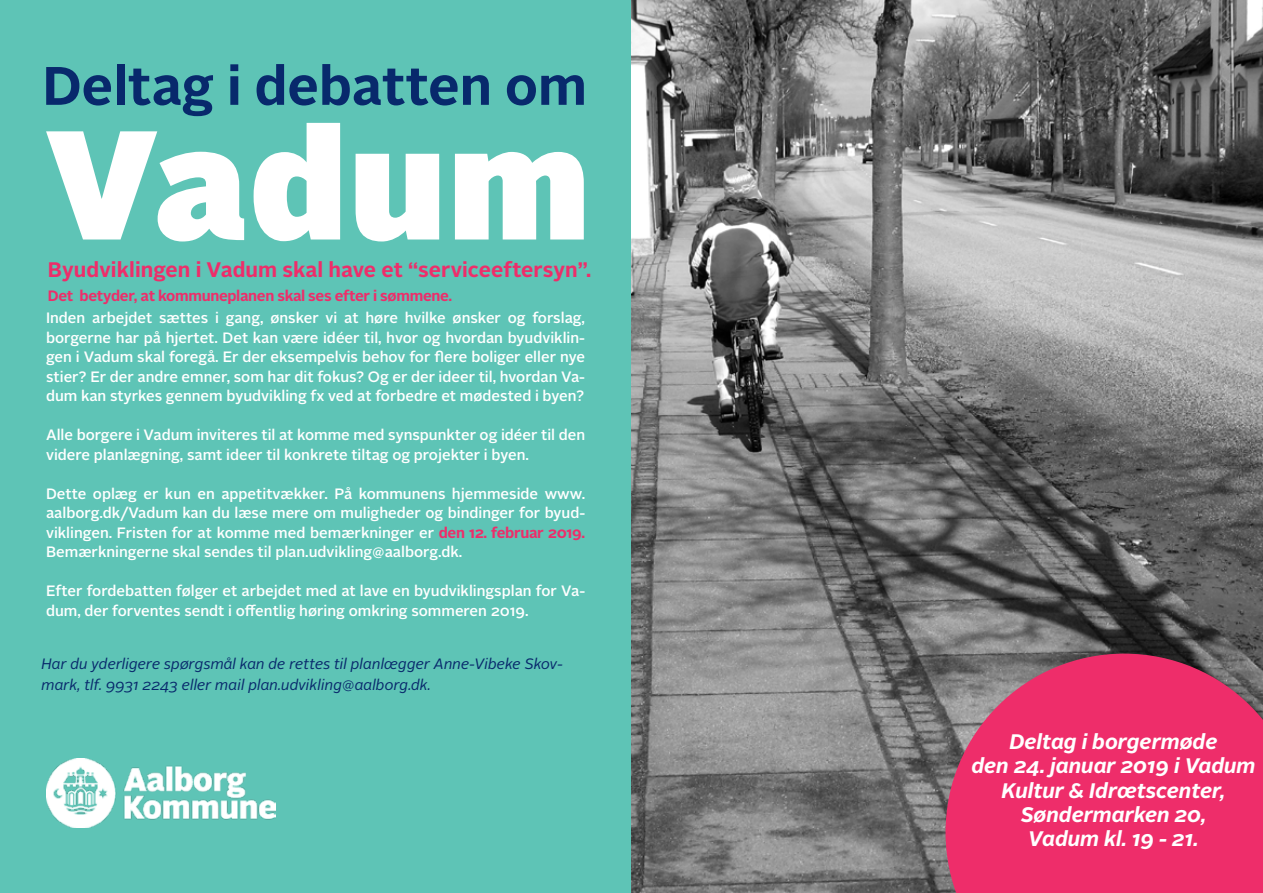
<style>
.page{position:relative;width:1263px;height:893px;background:#5ec4b6}
.page>*{position:absolute;margin:0;border:0;box-sizing:border-box;transform-origin:0 0}
.t1{font:900 154.5px "Alright Sans";letter-spacing:.02em;color:#fff}
.t2{font:700 54px "Alright Sans";color:#08296c}
.t3{font:italic 700 21px/24px "Alright Sans";color:#fff;text-align:center}
.t4{font:700 21px "Alright Sans";letter-spacing:.005em;color:#ee2d6a}
.t5{font:500 15px/19.5px "Alright Sans";color:#fff;text-align:justify}
.t6{font:italic 15px/21px "Alright Sans";color:#08296c}
.t7{font:700 15px "Alright Sans";letter-spacing:-.02em;color:#ee2d6a}
.s1{font-weight:700;color:#ee2d6a}
</style>
<div class="page">
<img style="left:631px;top:0;width:632px;height:893px">
<img style="left:46px;top:759px;width:230px;height:69px">
<svg style="left:945px;top:654px;width:318px;height:239px;background:#de366b"></svg>
<h2 class="t2" style="left:43px;top:48px;width:546px">Deltag i debatten om</h2>
<h1 class="t1" style="left:46px;top:73px;width:545px">Vadum</h1>
<h3 class="t4" style="left:48px;top:255px;width:545px">Byudviklingen i Vadum skal have et “serviceeftersyn”.</h3>
<p class="t7" style="left:48px;top:285px;width:406px">Det betyder, at kommuneplanen skal ses efter i sømmene.</p>
<p class="t5" style="left:46px;top:308px;width:541px">Inden arbejdet sættes i gang, ønsker vi at høre hvilke ønsker og forslag, borgerne har på hjertet. Det kan være idéer til, hvor og hvordan byudviklin&shy;gen i Vadum skal foregå. Er der eksempelvis behov for flere boliger eller nye stier? Er der andre emner, som har dit fokus? Og er der ideer til, hvordan Va&shy;dum kan styrkes gennem byudvikling fx ved at forbedre et mødested i byen?</p>
<p class="t5" style="left:46px;top:425px;width:541px">Alle borgere i Vadum inviteres til at komme med synspunkter og idéer til den videre planlægning, samt ideer til konkrete tiltag og projekter i byen.</p>
<p class="t5" style="left:46px;top:484px;width:541px">Dette oplæg er kun en appetitvækker. På kommunens hjemmeside www. aalborg.dk/Vadum kan du læse mere om muligheder og bindinger for byud&shy;viklingen. Fristen for at komme med bemærkninger er <span class="s1">den 12. februar 2019.<br></span>Bemærkningerne skal sendes til plan.udvikling@aalborg.dk.</p>
<p class="t5" style="left:46px;top:581px;width:541px">Efter fordebatten følger et arbejdet med at lave en byudviklingsplan for Va&shy;dum, der forventes sendt i offentlig høring omkring sommeren 2019.</p>
<p class="t6" style="left:42px;top:654px;width:523px">Har du yderligere spørgsmål kan de rettes til planlægger Anne-Vibeke Skov&shy;mark, tlf. 9931 2243 eller mail plan.udvikling@aalborg.dk.</p>
<h3 class="t3" style="left:971px;top:730px;width:286px">Deltag i borgermøde<br>den 24. januar 2019 i Vadum<br>Kultur &amp; Idrætscenter,<br>Søndermarken 20,<br>Vadum kl. 19 - 21.</h3>
</div>
